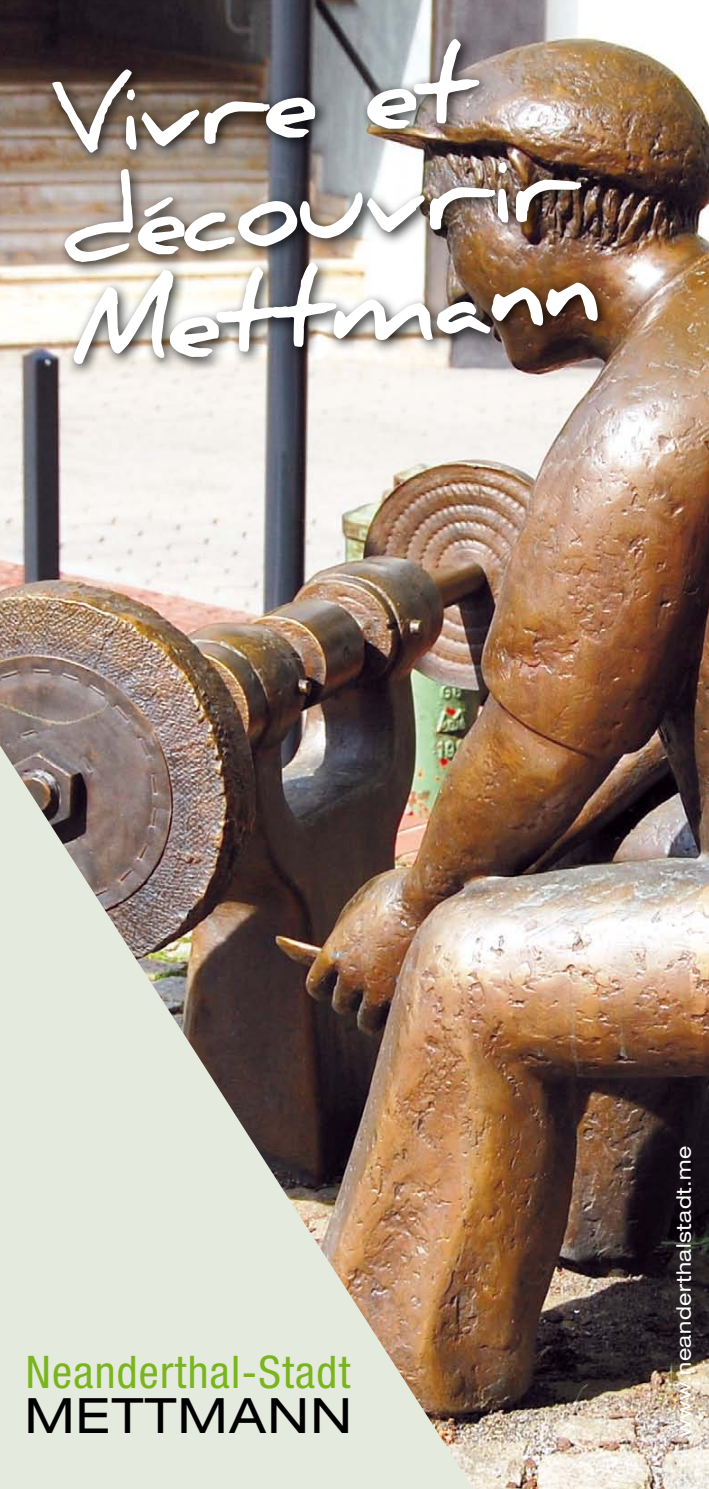
<style>
.page{position:relative;width:709px;height:1489px;background:#fff}
.page>*{position:absolute;margin:0;border:0;box-sizing:border-box;transform-origin:0 0}
.t1{font:700 105px/105px "Daniel";color:#fff}
.t2{font:expanded 48.75px "Helvetica Neue LT Pro";letter-spacing:.03em;color:#000}
.t3{font:condensed 45px "Helvetica Neue LT Pro";letter-spacing:.03em;color:#7ab51d}
.t4{font:expanded 20px "Helvetica Neue LT Pro";letter-spacing:.03em;color:#fff}
</style>
<div class="page">
<img style="left:0;top:0;width:709px;height:1488px">
<img style="left:0;top:745px;width:473px;height:743px">
<div style="left:44px;top:30px;width:567px;height:347px;background:#000;opacity:.85"></div>
<p class="t1" style="left:47px;top:69px;width:532px;rotate:-5deg">Vivre et découvrir<br>Mettmann</p>
<p class="t3" style="left:26px;top:1345px;width:326px">Neanderthal-Stadt</p>
<p class="t2" style="left:25px;top:1387px;width:329px">METTMANN</p>
<p class="t4" style="left:672px;top:1437px;width:294px;rotate:-90deg">WWW.NEANDERTHALSTADT.ME</p>
</div>
